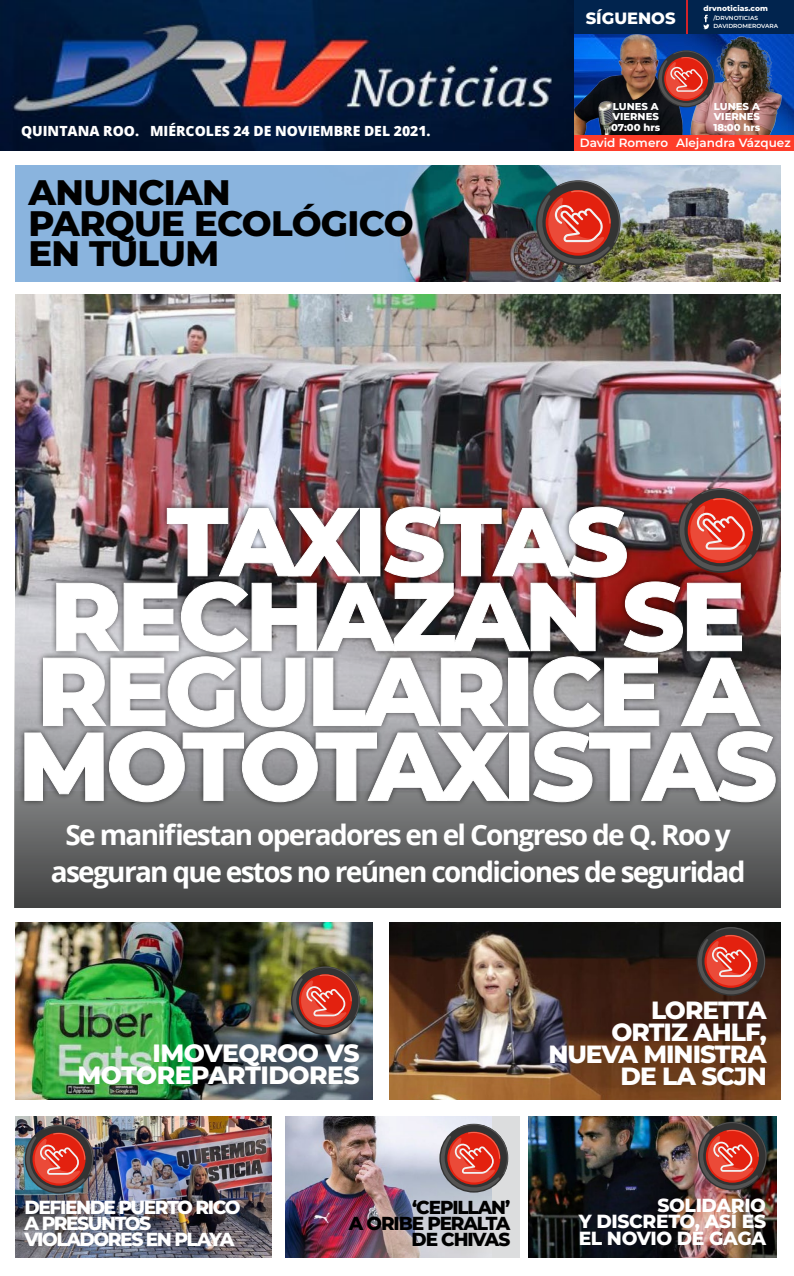
<style>
.page{position:relative;width:794px;height:1276px;background:#fff}
.page>*{position:absolute;margin:0;border:0;box-sizing:border-box;transform-origin:0 0}
.t1{font:800 96.2px/74.8px "Montserrat";letter-spacing:-.04em;color:#fff;text-align:center}
.t2{font:800 35.4px/30.9px "Montserrat";letter-spacing:-.02em;color:#000}
.t3{font:700 28px/36.6px "Open Sans";letter-spacing:-.06em;color:#fff;text-align:center}
.t4{font:800 25px/22px "Montserrat";letter-spacing:-.02em;color:#fff;text-align:right}
.t5{font:800 24.9px/21.9px "Montserrat";letter-spacing:-.04em;color:#fff;text-align:right}
.t6{font:800 19px/16.2px "Montserrat";letter-spacing:-.08em;color:#fff;text-align:justify}
.t7{font:800 18.8px/16px "Montserrat";letter-spacing:-.06em;color:#000;text-align:right}
.t8{font:800 16.3px "Montserrat";color:#fff}
.t9{font:800 14px "Open Sans";color:#fff}
.t10{font:600 12px "Montserrat";color:#fff}
.t11{font:800 10px/10.4px "Montserrat";color:#fff;text-align:right}
.t12{font:800 7.5px "Montserrat";color:#fff}
.t13{font:600 5.9px/7.7px "Montserrat";color:#fff}
</style>
<div class="page">
<img style="left:15px;top:166px;width:765px;height:115px">
<img style="left:0;top:0;width:574px;height:150px">
<img style="left:529px;top:1116px;width:247px;height:141px">
<div style="left:286px;top:1116px;width:233px;height:141px;background:#dcddde"></div>
<img style="left:286px;top:1116px;width:205px;height:141px">
<img style="left:16px;top:1116px;width:256px;height:141px">
<img style="left:390px;top:923px;width:391px;height:176px">
<img style="left:16px;top:923px;width:357px;height:176px">
<svg style="left:699px;top:1122px;width:67px;height:67px;background:#97443d"></svg>
<img style="left:26px;top:1125px;width:67px;height:67px">
<svg style="left:292px;top:966px;width:67px;height:67px;background:#994d42"></svg>
<svg style="left:441px;top:1124px;width:67px;height:67px;background:#ac5f59"></svg>
<svg style="left:698px;top:927px;width:67px;height:67px;background:#8c3c33"></svg>
<img style="left:716px;top:33px;width:74px;height:102px">
<img style="left:574px;top:33px;width:142px;height:102px">
<div style="left:574px;top:0;width:220px;height:33px;background:#01244e"></div>
<div style="left:574px;top:135px;width:220px;height:15px;background:#ff3d2a"></div>
<svg style="left:659px;top:51px;width:55px;height:55px;background:#904547"></svg>
<hr style="left:686px;top:0;width:1px;height:33px;background:#d2232a">
<svg style="left:703px;top:15px;width:6px;height:14px"></svg>
<svg style="left:537px;top:181px;width:83px;height:83px;background:#985047"></svg>
<img style="left:15px;top:295px;width:766px;height:306px">
<img style="left:14px;top:601px;width:766px;height:306px">
<div style="left:18px;top:500px;width:764px;height:308px;background:#000;opacity:.75"></div>
<img style="left:24px;top:489px;width:751px;height:313px">
<p class="t9" style="left:21px;top:120px;width:353px">QUINTANA ROO. MIÉRCOLES 24 DE NOVIEMBRE DEL</p>
<p class="t9" style="left:394px;top:120px;width:38px">2021.</p>
<p class="t2" style="left:29px;top:175px;width:387px">ANUNCIAN<br>PARQUE ECOLÓGICO<br>EN TULUM</p>
<p class="t8" style="left:586px;top:6px;width:90px">SÍGUENOS</p>
<p class="t12" style="left:703px;top:2px;width:66px">DRVNOTICIAS.COM</p>
<p class="t13" style="left:713px;top:14px;width:66px">/DRVNOTICIAS<br>DAVIDROMEROVARA</p>
<p class="t11" style="left:613px;top:100px;width:8px">LUNE</p>
<p class="t11" style="left:641px;top:100px;width:19px">S A</p>
<p class="t11" style="left:612px;top:111px;width:8px">VIERNE</p>
<p class="t11" style="left:714px;top:100px;width:8px">LUNE</p>
<p class="t11" style="left:742px;top:100px;width:19px">S A</p>
<p class="t11" style="left:713px;top:111px;width:8px">VIERNE</p>
<p class="t11" style="left:713px;top:111px;width:49px">S<br>18:00 HRS</p>
<p class="t10" style="left:580px;top:134px;width:212px">David Romero Alejandra Vázquez</p>
<p class="t11" style="left:611px;top:111px;width:51px">S<br>07:00 HRS</p>
<h1 class="t1" style="left:18px;top:499px;width:751px">TAXISTAS<br>RECHAZAN SE<br>REGULARICE A<br>MOTOTAXISTAS</h1>
<p class="t3" style="left:51px;top:815px;width:696px">Se manifiestan operadores en el Congreso de Q. Roo y aseguran que estos no reúnen condiciones de seguridad</p>
<p class="t4" style="left:77px;top:1041px;width:284px">IMOVEQROO VS<br>MOTOREPARTIDORES</p>
<p class="t5" style="left:548px;top:997px;width:220px">LORETTA<br>ORTIZ AHLF,<br>NUEVA MINISTRA<br>DE LA SCJN</p>
<p class="t6" style="left:25px;top:1198px;width:217px;text-align:left">DEFIENDE PUERTO RICO<br>A PRESUNTOS<br>VIOLADORES EN PLAYA</p>
<p class="t7" style="left:349px;top:1197px;width:163px">‘CEPILLAN’<br>A ORIBE PERALTA<br>DE CHIVAS</p>
<p class="t6" style="left:578px;top:1196px;width:189px;text-indent:79px">SOLIDARIO Y DISCRETO, ASÍ ES EL NOVIO DE GAGA</p>
</div>
